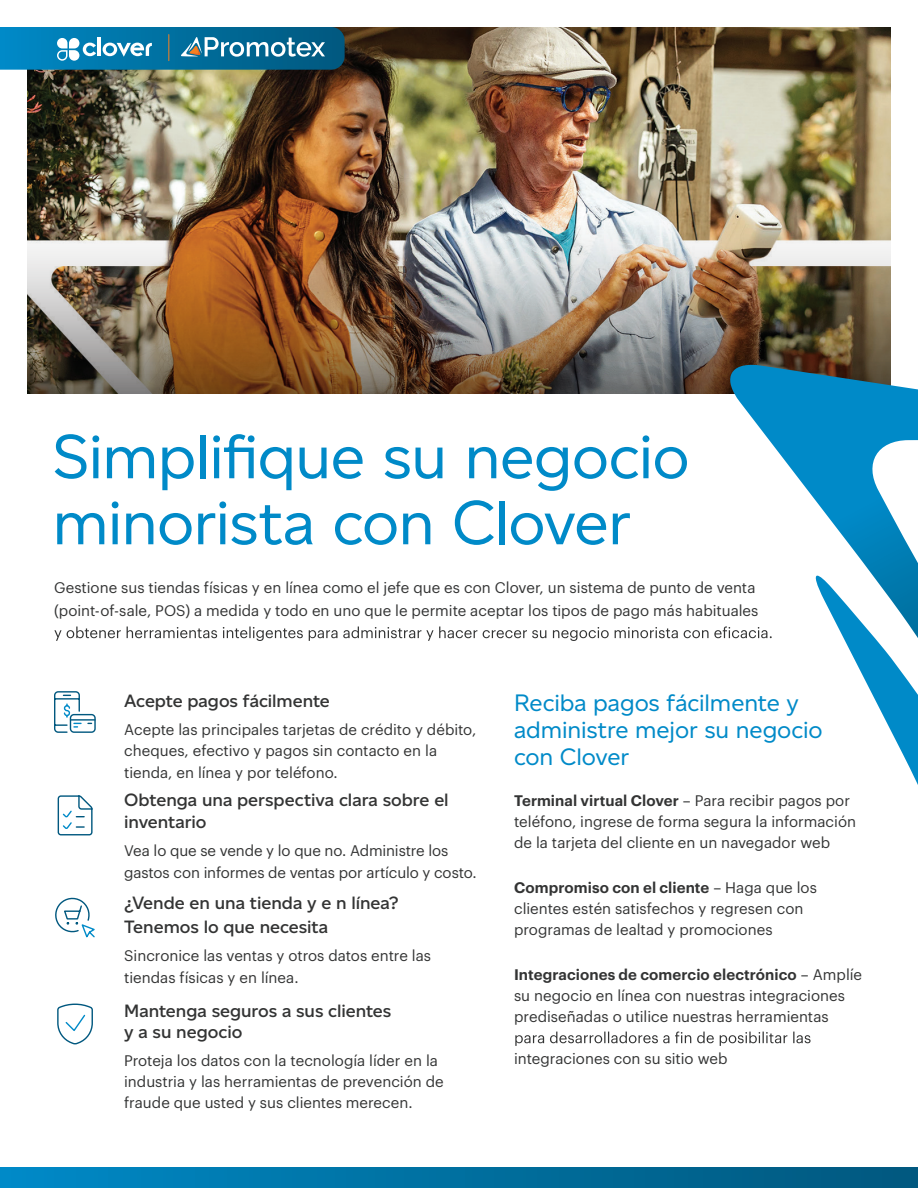
<style>
.page{position:relative;width:918px;height:1188px;background:#fff}
.page>*{position:absolute;margin:0;border:0;box-sizing:border-box;transform-origin:0 0}
.t1{font:63px/66px "Altform";letter-spacing:-.01em;color:#008ac8}
.t2{font:24px/27px "Altform";letter-spacing:-.005em;color:#008ac8}
.t3{font:600 18px/21.6px "Altform";color:#333434}
.t4{font:15px/21px "Graphik";color:#333434}
.s1{font-weight:600}
</style>
<div class="page">
<img style="left:27px;top:27px;width:864px;height:366px">
<svg style="left:54px;top:626px;width:717px;height:15px"></svg>
<svg style="left:54px;top:691px;width:42px;height:42px"></svg>
<svg style="left:57px;top:795px;width:36px;height:41px"></svg>
<svg style="left:55px;top:897px;width:40px;height:41px"></svg>
<svg style="left:57px;top:1003px;width:36px;height:42px"></svg>
<svg style="left:515px;top:1032px;width:296px;height:14px"></svg>
<div style="left:0;top:1167px;width:918px;height:21px;background:linear-gradient(to right,#0089c5,#01577c)"></div>
<svg style="left:0;top:27px;width:345px;height:43px;background:#2080aa"></svg>
<svg style="left:843px;top:638px;width:75px;height:147px"></svg>
<svg style="left:723px;top:365px;width:195px;height:273px"></svg>
<h1 class="t1" style="left:52px;top:424px;width:639px">Simplifique su negocio minorista con Clover</h1>
<p class="t4" style="left:54px;top:575px;width:706px;line-height:22.5px">Gestione sus tiendas físicas y en línea como el jefe que es con Clover, un sistema de punto de venta (point-of-sale, POS) a medida y todo en uno que le permite aceptar los tipos de pago más habituales</p>
<p class="t3" style="left:124px;top:690px;width:207px">Acepte pagos fácilmente</p>
<p class="t4" style="left:124px;top:717px;width:354px">Acepte las principales tarjetas de crédito y débito, cheques, efectivo y pagos sin contacto en la</p>
<p class="t4" style="left:124px;top:761px;width:215px">tienda, en línea y por teléfono.</p>
<p class="t3" style="left:124px;top:790px;width:326px">Obtenga una perspectiva clara sobre el inventario</p>
<p class="t4" style="left:124px;top:838px;width:354px;line-height:22.5px">Vea lo que se vende y lo que no. Administre los gastos con informes de ventas por artículo y costo.</p>
<p class="t3" style="left:124px;top:891px;width:276px;line-height:24px">¿Vende en una tienda y e n línea?<br>Tenemos lo que necesita</p>
<p class="t4" style="left:124px;top:943px;width:308px;line-height:22.5px">Sincronice las ventas y otros datos entre las tiendas físicas y en línea.</p>
<p class="t3" style="left:124px;top:1001px;width:269px;line-height:21px">Mantenga seguros a sus clientes y a su negocio</p>
<p class="t4" style="left:124px;top:1049px;width:321px">Proteja los datos con la tecnología líder en la industria y las herramientas de prevención de fraude que usted y sus clientes merecen.</p>
<h2 class="t2" style="left:514px;top:689px;width:310px">Reciba pagos fácilmente y administre mejor su negocio con Clover</h2>
<p class="t4" style="left:514px;top:789px;width:343px"><span class="s1">Terminal virtual Clover</span> – Para recibir pagos por teléfono, ingrese de forma segura la información de la tarjeta del cliente en un navegador web</p>
<p class="t4" style="left:514px;top:876px;width:304px"><span class="s1">Compromiso con el cliente</span> – Haga que los clientes estén satisfechos y regresen con programas de lealtad y promociones</p>
<p class="t4" style="left:514px;top:963px;width:349px"><span class="s1">Integraciones de comercio electrónico</span> – Amplíe su negocio en línea con nuestras integraciones prediseñadas o utilice nuestras herramientas</p>
<p class="t4" style="left:514px;top:1047px;width:215px">integraciones con su sitio web</p>
</div>
